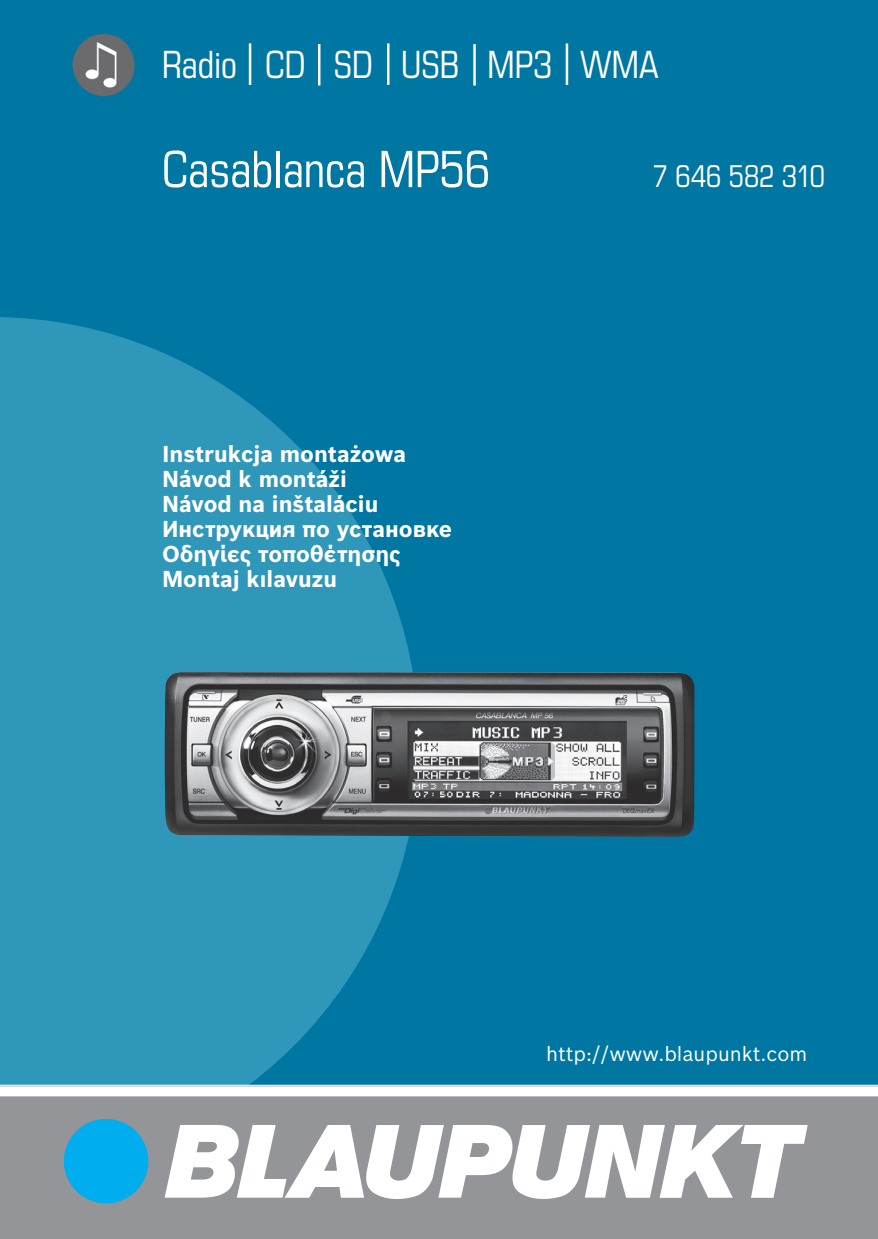
<style>
.page{position:relative;width:878px;height:1239px;background:#fff}
.page>*{position:absolute;margin:0;border:0;box-sizing:border-box;transform-origin:0 0}
.t1{font:50px "Blaupunkt Style Reg Cond OT";color:#fff}
.t2{font:37.5px "Blaupunkt Style Reg Cond OT";color:#fff}
.t3{font:30px "Blaupunkt Style Reg Cond OT";color:#fff}
.t4{font:700 22.5px/25px "Bosch Sans";color:#fff}
.t5{font:20px "Bosch Sans";color:#fff}
</style>
<div class="page">
<div style="left:0;top:0;width:877px;height:1085px;background:#0076a3"></div>
<svg style="left:0;top:317px;width:419px;height:768px;background:#2590b4"></svg>
<div style="left:0;top:1085px;width:877px;height:154px;background:#939598"></div>
<hr style="left:249px;top:43px;width:2px;height:42px;background:#fff">
<hr style="left:318px;top:44px;width:2px;height:41px;background:#fff">
<hr style="left:387px;top:43px;width:2px;height:42px;background:#fff">
<div style="left:0;top:1086px;width:877px;height:10px;background:#fff"></div>
<div style="left:64px;top:1119px;width:84px;height:84px;background:#00aeef;border-radius:50%"></div>
<svg style="left:165px;top:1125px;width:642px;height:75px"></svg>
<img style="left:72px;top:34px;width:63px;height:63px">
<hr style="left:473px;top:44px;width:2px;height:42px;background:#fff">
<hr style="left:565px;top:43px;width:3px;height:42px;background:#fff">
<img style="left:164px;top:672px;width:531px;height:165px">
<h2 class="t2" style="left:162px;top:43px;width:498px">Radio CD SD USB MP3 WMA</h2>
<h1 class="t1" style="left:162px;top:141px;width:329px">Casablanca MP56</h1>
<p class="t4" style="left:162px;top:442px;width:291px">Instrukcja montażowa<br>Návod k montáži<br>Návod na inštaláciu<br>Инструкция по установке<br>Οδηγίες τοποθέτησης<br>Montaj kılavuzu</p>
<h3 class="t3" style="left:652px;top:159px;width:174px">7 646 582 310</h3>
<p class="t5" style="left:546px;top:1046px;width:263px">http://www.blaupunkt.com</p>
</div>
